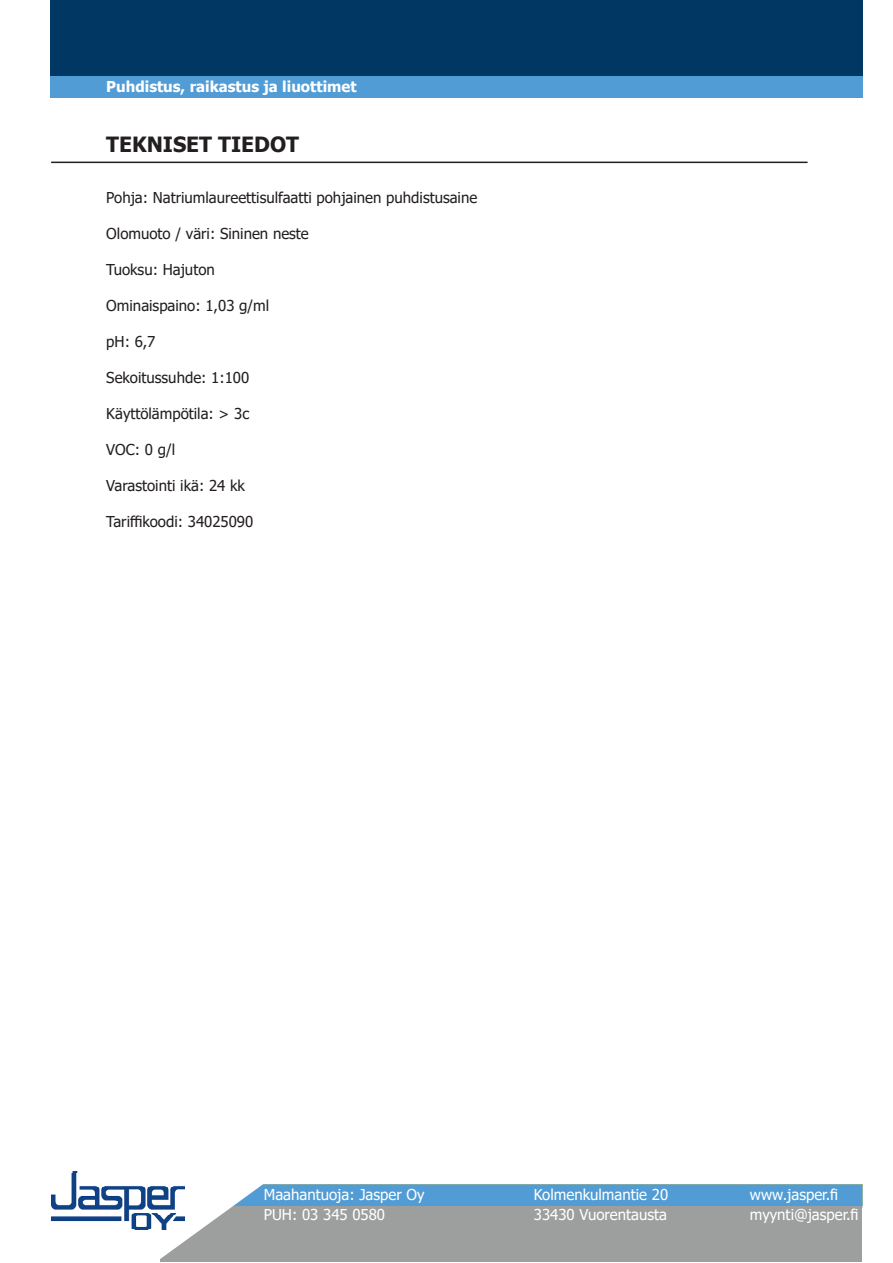
<style>
.page{position:relative;width:893px;height:1263px;background:#fff}
.page>*{position:absolute;margin:0;border:0;box-sizing:border-box;transform-origin:0 0}
.t1{font:700 21px "Tahoma";color:#231f20}
.t2{font:15px "Tahoma";color:#231f20}
.t3{font:15px "Tahoma";color:#fff}
.t4{font:700 15px "Tahoma";color:#fff}
</style>
<div class="page">
<div style="left:50px;top:0;width:813px;height:76px;background:#003863"></div>
<div style="left:50px;top:76px;width:813px;height:22px;background:#519cd5"></div>
<div style="left:160px;top:1184px;width:702px;height:24px;background:#519cd5;border:2px solid #519cd5"></div>
<div style="left:160px;top:1206px;width:702px;height:55px;background:#9d9f9e"></div>
<svg style="left:160px;top:1184px;width:104px;height:75px"></svg>
<img style="left:51px;top:1173px;width:134px;height:57px">
<hr style="left:51px;top:162px;width:757px;height:1px;background:#231f20">
<p class="t4" style="left:106px;top:76px;width:252px">Puhdistus, raikastus ja liuottimet</p>
<p class="t1" style="left:106px;top:130px;width:194px">TEKNISET TIEDOT</p>
<p class="t2" style="left:106px;top:187px;width:372px">Pohja: Natriumlaureettisulfaatti pohjainen puhdistusaine</p>
<p class="t2" style="left:106px;top:223px;width:204px">Olomuoto / väri: Sininen neste</p>
<p class="t2" style="left:106px;top:259px;width:110px">Tuoksu: Hajuton</p>
<p class="t2" style="left:106px;top:295px;width:165px">Ominaispaino: 1,03 g/ml</p>
<p class="t2" style="left:106px;top:331px;width:50px">pH: 6,7</p>
<p class="t2" style="left:106px;top:367px;width:144px">Sekoitussuhde: 1:100</p>
<p class="t2" style="left:106px;top:403px;width:145px">Käyttölämpötila: &gt; 3c</p>
<p class="t2" style="left:106px;top:439px;width:70px">VOC: 0 g/l</p>
<p class="t2" style="left:106px;top:475px;width:140px">Varastointi ikä: 24 kk</p>
<p class="t2" style="left:106px;top:511px;width:149px">Tariffikoodi: 34025090</p>
<p class="t3" style="left:773px;top:1184px;width:57px">.jasper.fi</p>
<p class="t3" style="left:254px;top:1184px;width:162px">Ma hantuoja: Jasper Oy</p>
<p class="t3" style="left:524px;top:1184px;width:136px">Kolmenkulmantie 20</p>
<p class="t3" style="left:740px;top:1185px;width:99px">wwww.jasper.fi</p>
<p class="t3" style="left:264px;top:1185px;width:162px">Maahantuoja: Jasper Oy</p>
<p class="t3" style="left:534px;top:1185px;width:136px">Kolmenkulmantie 20</p>
<p class="t3" style="left:264px;top:1204px;width:123px">PUH: 03 345 0580</p>
<p class="t3" style="left:534px;top:1204px;width:135px">33430 Vuorentausta</p>
<p class="t3" style="left:750px;top:1204px;width:110px">myynti@jasper.fi</p>
<p class="t3" style="left:254px;top:1204px;width:123px">PUH: 03 345 0580</p>
<p class="t3" style="left:524px;top:1204px;width:96px">3 470 Ylöjärvi</p>
<p class="t3" style="left:740px;top:1204px;width:110px">myynti@jasper.fi</p>
</div>
